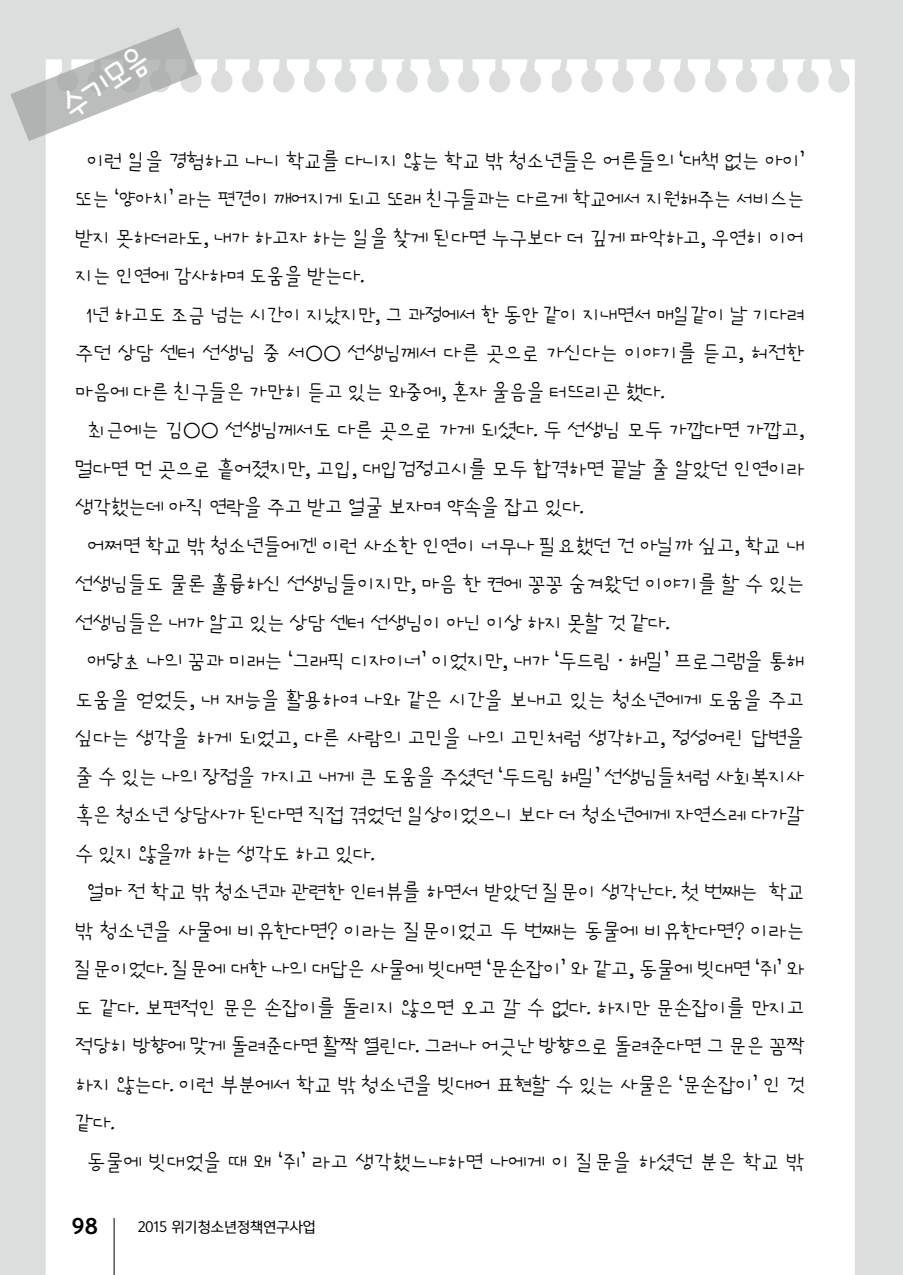
<style>
.page{position:relative;width:903px;height:1275px;background:#dcdddd}
.page>*{position:absolute;margin:0;border:0;box-sizing:border-box;transform-origin:0 0}
.t1{font:33.6px "DSV Writting M";color:#fff}
.t2{font:22.75px "Happy Life";letter-spacing:-.03em;color:#000}
.t3{font:22.75px "Happy Life";letter-spacing:-.03em;color:#000;scale:.96 1}
.t4{font:22.75px "Happy Life";color:#000}
.t5{font:19.25px "Yoon Gothic Pro 780";color:#000}
.t6{font:14px "Yoon Gothic Pro 750";color:#000}
</style>
<div class="page">
<div style="left:46px;top:59px;width:809px;height:1216px;background:#fff"></div>
<svg style="left:10px;top:27px;width:188px;height:114px"></svg>
<hr style="left:114px;top:1218px;width:1px;height:57px;background:#000">
<h1 class="t1" style="left:57px;top:96px;width:97px;rotate:-34deg">수기모음</h1>
<p class="t2" style="left:87px;top:150px;width:719px">이런 일을 경험하고 나니 학교를 다니지 않는 학교 밖 청소년들은 어른들의 ‘대책 없는 아이’</p>
<p class="t3" style="left:75px;top:188px;width:761px">또는 ‘양아치’ 라는 편견이 깨어지게 되고 또래 친구들과는 다르게 학교에서 지원해주는 서비스는</p>
<p class="t2" style="left:75px;top:227px;width:731px">받지 못하더라도, 내가 하고자 하는 일을 찾게 된다면 누구보다 더 깊게 파악하고, 우연히 이어</p>
<p class="t2" style="left:75px;top:265px;width:291px">지는 인연에 감사하며 도움을 받는다.</p>
<p class="t2" style="left:86px;top:304px;width:720px">1년 하고도 조금 넘는 시간이 지났지만, 그 과정에서 한 동안 같이 지내면서 매일같이 날 기다려</p>
<p class="t2" style="left:75px;top:342px;width:731px">주던 상담 센터 선생님 중 서○○ 선생님께서 다른 곳으로 가신다는 이야기를 듣고, 허전한</p>
<p class="t2" style="left:75px;top:381px;width:591px">마음에 다른 친구들은 가만히 듣고 있는 와중에, 혼자 울음을 터뜨리곤 했다.</p>
<p class="t2" style="left:88px;top:419px;width:718px">최근에는 김○○ 선생님께서도 다른 곳으로 가게 되셨다. 두 선생님 모두 가깝다면 가깝고,</p>
<p class="t2" style="left:75px;top:458px;width:731px">멀다면 먼 곳으로 흩어졌지만, 고입, 대입검정고시를 모두 합격하면 끝날 줄 알았던 인연이라</p>
<p class="t2" style="left:75px;top:496px;width:510px">생각했는데 아직 연락을 주고 받고 얼굴 보자며 약속을 잡고 있다.</p>
<p class="t2" style="left:87px;top:535px;width:719px">어쩌면 학교 밖 청소년들에겐 이런 사소한 인연이 너무나 필요했던 건 아닐까 싶고, 학교 내</p>
<p class="t2" style="left:75px;top:573px;width:731px">선생님들도 물론 훌륭하신 선생님들이지만, 마음 한 켠에 꽁꽁 숨겨왔던 이야기를 할 수 있는</p>
<p class="t2" style="left:75px;top:612px;width:596px">선생님들은 내가 알고 있는 상담 센터 선생님이 아닌 이상 하지 못할 것 같다.</p>
<p class="t2" style="left:88px;top:650px;width:718px">애당초 나의 꿈과 미래는 ‘그래픽 디자이너’ 이었지만, 내가 ‘두드림·해밀’ 프로그램을 통해</p>
<p class="t2" style="left:75px;top:688px;width:731px">도움을 얻었듯, 내 재능을 활용하여 나와 같은 시간을 보내고 있는 청소년에게 도움을 주고</p>
<p class="t2" style="left:75px;top:727px;width:731px">싶다는 생각을 하게 되었고, 다른 사람의 고민을 나의 고민처럼 생각하고, 정성어린 답변을</p>
<p class="t2" style="left:75px;top:765px;width:731px">줄 수 있는 나의 장점을 가지고 내게 큰 도움을 주셨던 ‘두드림 해밀’ 선생님들처럼 사회복지사</p>
<p class="t2" style="left:75px;top:804px;width:731px">혹은 청소년 상담사가 된다면 직접 겪었던 일상이었으니 보다 더 청소년에게 자연스레 다가갈</p>
<p class="t2" style="left:75px;top:842px;width:301px">수 있지 않을까 하는 생각도 하고 있다.</p>
<p class="t2" style="left:87px;top:881px;width:720px">얼마 전 학교 밖 청소년과 관련한 인터뷰를 하면서 받았던 질문이 생각난다. 첫 번째는 학교</p>
<p class="t2" style="left:75px;top:919px;width:731px">밖 청소년을 사물에 비유한다면? 이라는 질문이었고 두 번째는 동물에 비유한다면? 이라는</p>
<p class="t2" style="left:75px;top:958px;width:731px">질문이었다. 질문에 대한 나의 대답은 사물에 빗대면 ‘문손잡이’ 와 같고, 동물에 빗대면 ‘쥐’ 와</p>
<p class="t2" style="left:75px;top:996px;width:731px">도 같다. 보편적인 문은 손잡이를 돌리지 않으면 오고 갈 수 없다. 하지만 문손잡이를 만지고</p>
<p class="t2" style="left:75px;top:1035px;width:731px">적당히 방향에 맞게 돌려준다면 활짝 열린다. 그러나 어긋난 방향으로 돌려준다면 그 문은 꼼짝</p>
<p class="t2" style="left:75px;top:1074px;width:731px">하지 않는다. 이런 부분에서 학교 밖 청소년을 빗대어 표현할 수 있는 사물은 ‘문손잡이’ 인 것</p>
<p class="t2" style="left:75px;top:1112px;width:41px">같다.</p>
<p class="t4" style="left:87px;top:1151px;width:719px">동물에 빗대었을 때 왜 ‘쥐’ 라고 생각했느냐하면 나에게 이 질문을 하셨던 분은 학교 밖</p>
<p class="t5" style="left:72px;top:1212px;width:28px">98</p>
<p class="t6" style="left:138px;top:1218px;width:180px">2015 위기청소년정책연구사업</p>
</div>
